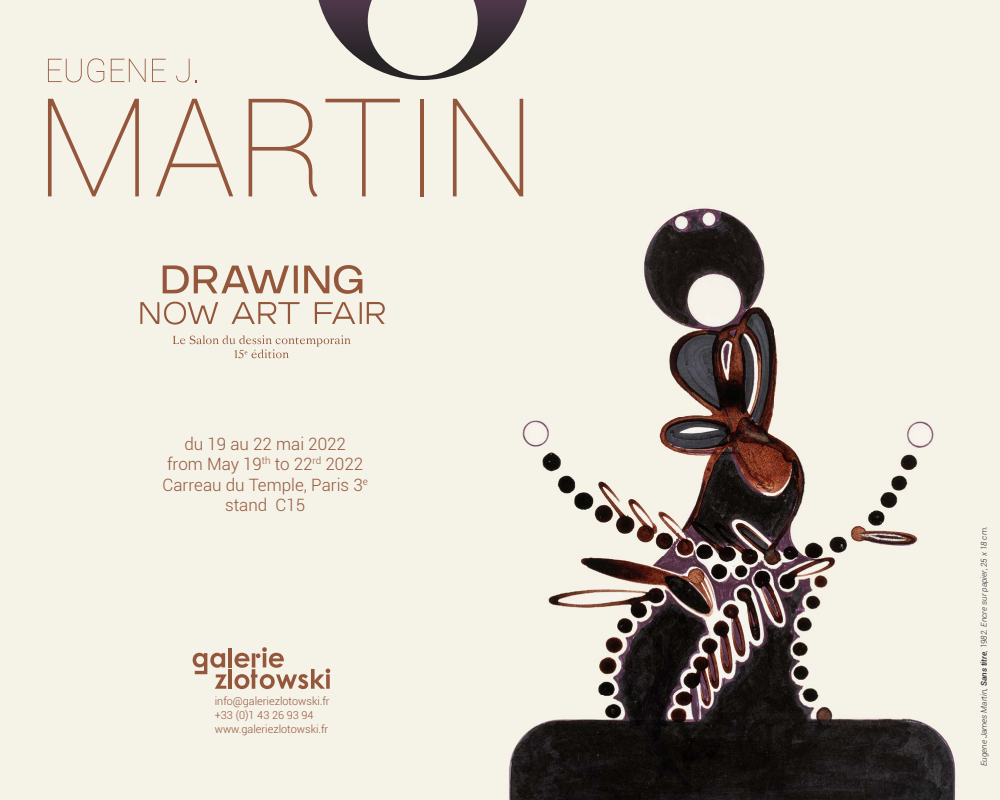
<style>
.page{position:relative;width:1000px;height:800px;background:#f5f2e8}
.page>*{position:absolute;margin:0;border:0;box-sizing:border-box;transform-origin:0 0}
.t1{font:300 17px/20.4px "Roboto";color:#94573b;text-align:center}
.t2{font:300 10.9px/14px "Roboto";color:#94573b}
.t3{font:italic 300 8px "Roboto";color:#2b292b}
.s1{font-weight:500}
</style>
<div class="page">
<img style="left:366px;top:98px;width:590px;height:702px">
<svg style="left:48px;top:58px;width:56px;height:24px"></svg>
<svg style="left:111px;top:59px;width:35px;height:23px"></svg>
<svg style="left:152px;top:59px;width:14px;height:23px"></svg>
<svg style="left:176px;top:59px;width:21px;height:23px"></svg>
<svg style="left:48px;top:99px;width:91px;height:97px"></svg>
<svg style="left:156px;top:99px;width:77px;height:97px"></svg>
<svg style="left:249px;top:99px;width:68px;height:97px"></svg>
<svg style="left:325px;top:99px;width:75px;height:97px"></svg>
<hr style="left:420px;top:99px;width:3px;height:97px;background:#94573b">
<svg style="left:453px;top:99px;width:70px;height:97px"></svg>
<svg style="left:304px;top:265px;width:58px;height:29px"></svg>
<svg style="left:140px;top:301px;width:78px;height:24px"></svg>
<svg style="left:163px;top:265px;width:135px;height:29px"></svg>
<svg style="left:231px;top:302px;width:69px;height:22px"></svg>
<svg style="left:315px;top:302px;width:70px;height:22px"></svg>
<svg style="left:173px;top:335px;width:178px;height:24px"></svg>
<svg style="left:319px;top:0;width:208px;height:80px"></svg>
<hr style="left:228px;top:648px;width:4px;height:19px;background:#94573b">
<svg style="left:193px;top:653px;width:34px;height:36px"></svg>
<hr style="left:228px;top:669px;width:4px;height:20px;background:#94573b">
<svg style="left:234px;top:647px;width:96px;height:42px"></svg>
<p class="t1" style="left:163px;top:433px;width:207px">du 19 au 22 mai 2022<br>from May 19<sup>th</sup> to 22<sup>rd</sup> 2022<br>Carreau du Temple, Paris 3<sup>e </sup>stand C15</p>
<p class="t2" style="left:215px;top:693px;width:116px">info@galeriezlotowski.fr +33 (0)1 43 26 93 94 www.galeriezlotowski.fr</p>
<p class="t3" style="left:979px;top:766px;width:241px;rotate:-90deg">Eugene James Martin, <span class="s1">Sans titre</span>, 1982. Encre sur papier, 25 x 18 cm.</p>
</div>
